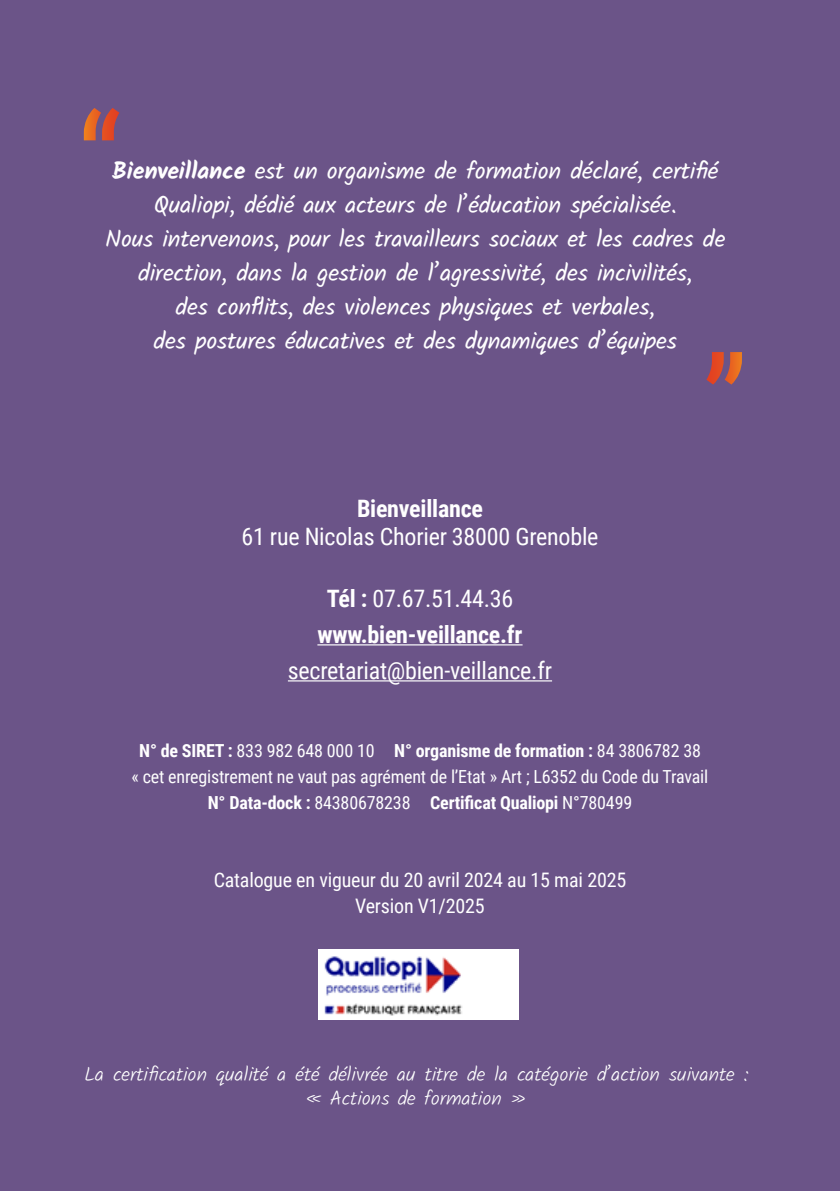
<style>
.page{position:relative;width:840px;height:1191px;background:#fff}
.page>*{position:absolute;margin:0;border:0;box-sizing:border-box;transform-origin:0 0}
.t1{font:138px "Roboto Condensed";color:#fff}
.t2{font:24px/34px "Kalam";letter-spacing:-.01em;color:#fff;text-align:center}
.t3{font:24px "Roboto Condensed";letter-spacing:-.01em;color:#fff}
.t4{font:700 24px/36px "Roboto Condensed";letter-spacing:-.01em;color:#fff;text-align:center}
.t5{font:300 20px/24px "Kalam";color:#fff;text-align:center}
.t6{font:20px/26px "Roboto Condensed";letter-spacing:-.01em;color:#fff;text-align:center}
.t7{font:18px/26px "Roboto Condensed";letter-spacing:-.01em;color:#fff;text-align:center}
.s1{font-weight:700}
.s2{font-weight:400}
</style>
<div class="page">
<div style="left:0;top:0;width:839px;height:1191px;background:#6b5488"></div>
<hr style="left:317px;top:644px;width:205px;height:1px;background:#fff">
<hr style="left:288px;top:680px;width:263px;height:1px;background:#fff">
<img style="left:318px;top:950px;width:200px;height:69px">
<h1 class="t1" style="left:77px;top:67px;width:46px">‘‘</h1>
<p class="t2" style="left:105px;top:155px;width:621px"><span class="s1">Bienveillance</span> est un organisme de formation déclaré, certifié Qualiopi, dédié aux acteurs de l’éducation spécialisée.<br>Nous intervenons, pour les travailleurs sociaux et les cadres de direction, dans la gestion de l’agressivité, des incivilités,<br>des conflits, des violences physiques et verbales,<br>des postures éducatives et des dynamiques d’équipes</p>
<h1 class="t1" style="left:748px;top:425px;width:46px;rotate:-180deg">‘‘</h1>
<p class="t4" style="left:357px;top:489px;width:127px">Bienveillance</p>
<p class="t3" style="left:241px;top:520px;width:358px">61 rue Nicolas Chorier 38000 Grenoble</p>
<p class="t4" style="left:317px;top:579px;width:206px">Tél : <span class="s2">07.67.51.44.36 </span>www.bien-veillance.fr</p>
<p class="t3" style="left:288px;top:654px;width:265px">secretariat@bien-veillance.fr</p>
<p class="t7" style="left:131px;top:737px;width:578px"><span class="s1">N° de SIRET :</span> 833 982 648 000 10 <span class="s1">N° organisme de formation :</span> 84 3806782 38<br>« cet enregistrement ne vaut pas agrément de l’Etat » Art ; L6352 du Code du Travail<br><span class="s1">N° Data-dock :</span> 84380678238 <span class="s1">Certificat Qualiopi</span> N°780499</p>
<p class="t6" style="left:213px;top:866px;width:414px">Catalogue en vigueur du 20 avril 2024 au 15 mai 2025<br>Version V1/2025</p>
<p class="t5" style="left:84px;top:1063px;width:665px">La certification qualité a été délivrée au titre de la catégorie d’action suivante : « Actions de formation »</p>
</div>
